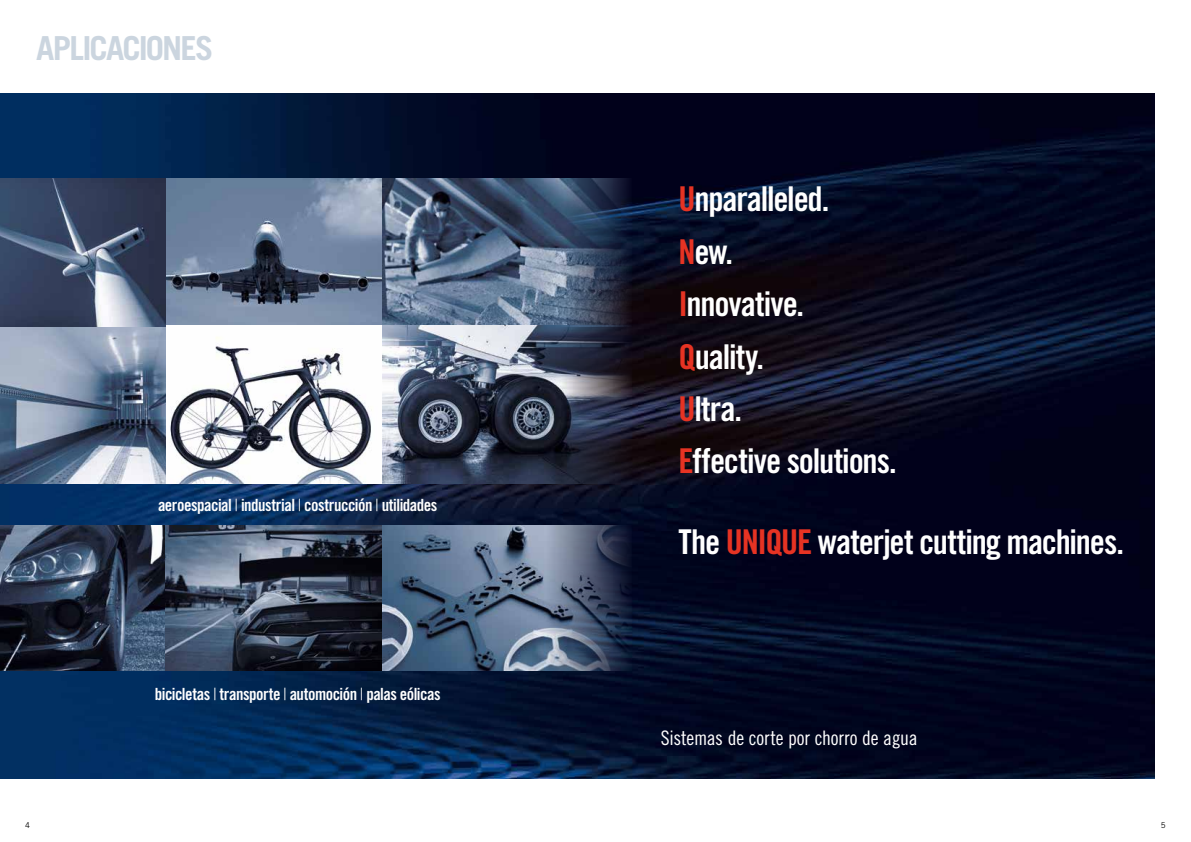
<style>
.page{position:relative;width:1191px;height:842px;background:#fff}
.page>*{position:absolute;margin:0;border:0;box-sizing:border-box;transform-origin:0 0}
.t1{font:34.2px/52.4px "Trade Gothic LT Std Bd Cn 20";letter-spacing:-.035em;color:#fff}
.t2{font:700 33.1px "Trade Gothic LT Std";letter-spacing:-.055em;color:#cbd5df}
.t3{font:20px "Trade Gothic LT Std Cn 18";letter-spacing:-.01em;color:#fff}
.t4{font:16.8px "Trade Gothic LT Std Bd Cn 20";letter-spacing:-.03em;color:#fff}
.t5{font:8px "Trade Gothic LT Std";color:#000}
.s1{font-family:"Trade Gothic LT Std";font-weight:300}
.s2{color:#e63323}
</style>
<div class="page">
<img style="left:0;top:94px;width:1154px;height:685px">
<img style="left:0;top:525px;width:165px;height:145px">
<div style="left:165px;top:525px;width:228px;height:145px;background:#000;opacity:.4"></div>
<img style="left:165px;top:179px;width:466px;height:146px">
<img style="left:165px;top:325px;width:218px;height:158px">
<img style="left:0;top:179px;width:165px;height:304px">
<svg style="left:383px;top:325px;width:248px;height:158px"></svg>
<svg style="left:383px;top:525px;width:248px;height:145px"></svg>
<p class="t2" style="left:36px;top:28px;width:179px">APLICACIONES</p>
<p class="t4" style="left:158px;top:495px;width:281px">aeroespacial <span class="s1">|</span> industrial <span class="s1">|</span> costrucción <span class="s1">|</span> utilidades</p>
<p class="t4" style="left:155px;top:684px;width:287px">bicicletas <span class="s1">|</span> transporte <span class="s1">|</span> automoción <span class="s1">|</span> palas eólicas</p>
<p class="t1" style="left:678px;top:172px;width:220px"><span class="s2">U</span>nparalleled.<br><span class="s2">N</span>ew.<br><span class="s2">I</span>nnovative.<br><span class="s2">Q</span>uality.<br><span class="s2">U</span>ltra.<br><span class="s2">E</span>ffective solutions.</p>
<p class="t1" style="left:678px;top:515px;width:447px">The <span class="s2">UNIQUE</span> waterjet cutting machines.</p>
<p class="t3" style="left:660px;top:726px;width:258px">Sistemas de corte por chorro de agua</p>
<p class="t5" style="left:25px;top:820px;width:6px">4</p>
<p class="t5" style="left:1160px;top:820px;width:6px">5</p>
</div>
